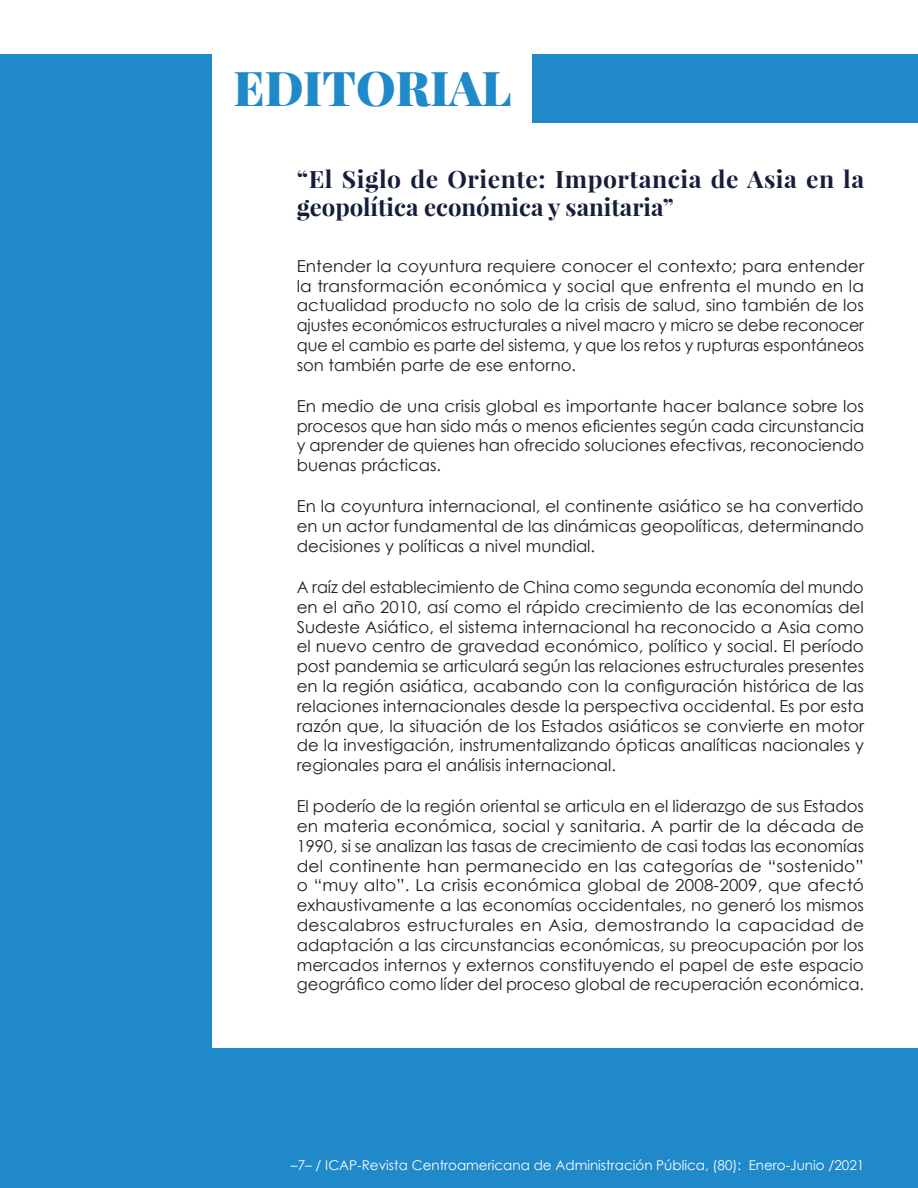
<style>
.page{position:relative;width:918px;height:1188px;background:#fff}
.page>*{position:absolute;margin:0;border:0;box-sizing:border-box;transform-origin:0 0}
.t1{font:900 48px "Playfair Display";color:#1f89ca}
.t2{font:700 24px/28.8px "Playfair Display";letter-spacing:.015em;color:#151f3c}
.t3{font:16.5px/19.8px "Century Gothic";color:#231f20;text-align:justify}
.t4{font:13.5px "Century Gothic";color:#fff}
</style>
<div class="page">
<div style="left:0;top:54px;width:212px;height:1134px;background:#1f89ca"></div>
<div style="left:120px;top:1048px;width:798px;height:140px;background:#1f89ca"></div>
<div style="left:532px;top:54px;width:386px;height:68px;background:#1f89ca"></div>
<p class="t1" style="left:234px;top:57px;width:279px">EDITORIAL</p>
<p class="t2" style="left:297px;top:164px;width:569px">“El Siglo de Oriente: Importancia de Asia en la geopolítica económica y sanitaria”</p>
<p class="t3" style="left:297px;top:256px;width:569px">Entender la coyuntura requiere conocer el contexto; para entender la transformación económica y social que enfrenta el mundo en la actualidad producto no solo de la crisis de salud, sino también de los ajustes económicos estructurales a nivel macro y micro se debe reconocer que el cambio es parte del sistema, y que los retos y rupturas espontáneos son también parte de ese entorno.</p>
<p class="t3" style="left:297px;top:396px;width:569px">En medio de una crisis global es importante hacer balance sobre los procesos que han sido más o menos eficientes según cada circunstancia y aprender de quienes han ofrecido soluciones efectivas, reconociendo buenas prácticas.</p>
<p class="t3" style="left:297px;top:496px;width:569px">En la coyuntura internacional, el continente asiático se ha convertido en un actor fundamental de las dinámicas geopolíticas, determinando decisiones y políticas a nivel mundial.</p>
<p class="t3" style="left:297px;top:577px;width:569px">A raíz del establecimiento de China como segunda economía del mundo en el año 2010, así como el rápido crecimiento de las economías del Sudeste Asiático, el sistema internacional ha reconocido a Asia como el nuevo centro de gravedad económico, político y social. El período post pandemia se articulará según las relaciones estructurales presentes en la región asiática, acabando con la configuración histórica de las relaciones internacionales desde la perspectiva occidental. Es por esta razón que, la situación de los Estados asiáticos se convierte en motor de la investigación, instrumentalizando ópticas analíticas nacionales y regionales para el análisis internacional.</p>
<p class="t3" style="left:297px;top:796px;width:569px">El poderío de la región oriental se articula en el liderazgo de sus Estados en materia económica, social y sanitaria. A partir de la década de 1990, si se analizan las tasas de crecimiento de casi todas las economías del continente han permanecido en las categorías de “sostenido” o “muy alto”. La crisis económica global de 2008-2009, que afectó exhaustivamente a las economías occidentales, no generó los mismos descalabros estructurales en Asia, demostrando la capacidad de adaptación a las circunstancias económicas, su preocupación por los mercados internos y externos constituyendo el papel de este espacio geográfico como líder del proceso global de recuperación económica.</p>
<p class="t4" style="left:291px;top:1157px;width:575px">–7– / ICAP-Revista Centroamericana de Administración Pública, (80): Enero-Junio /2021</p>
</div>
